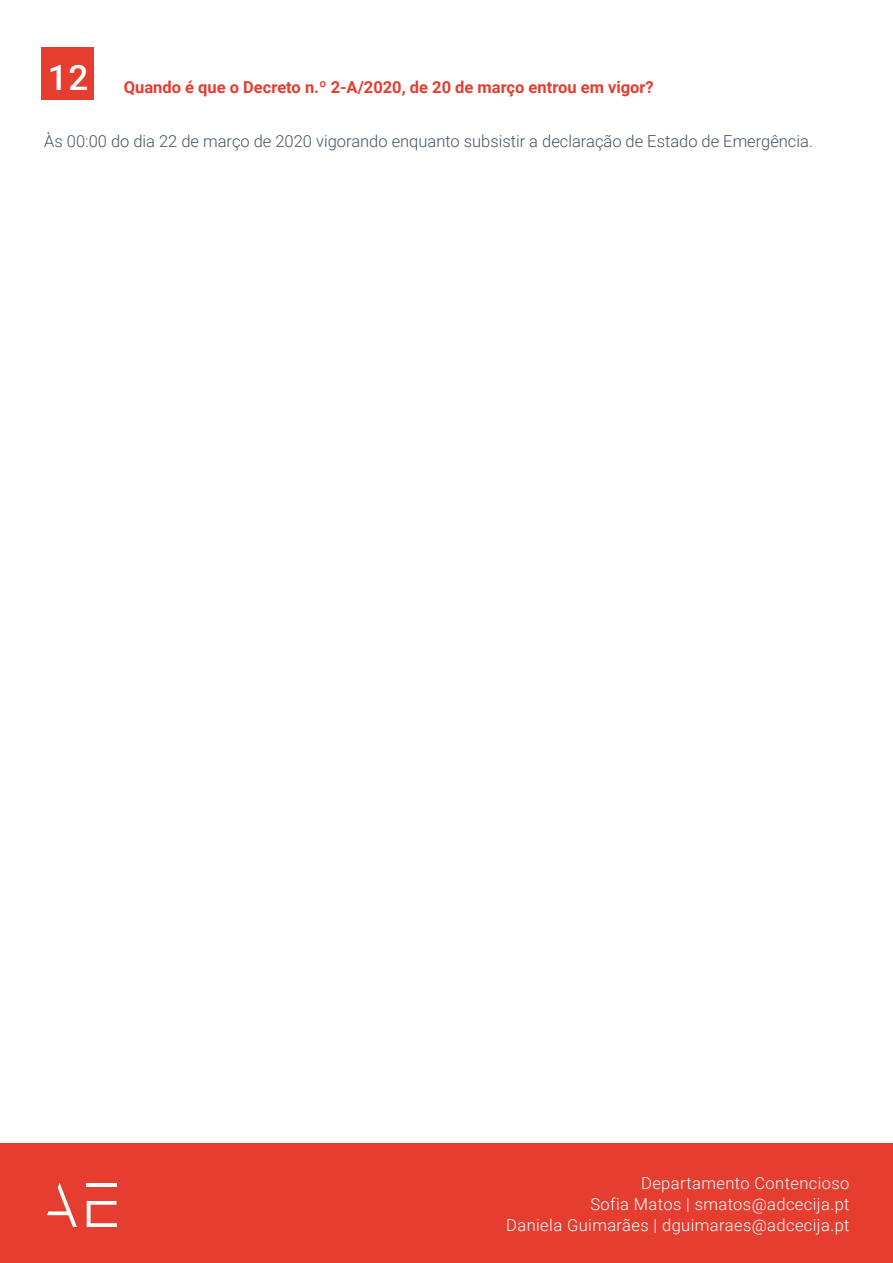
<style>
.page{position:relative;width:893px;height:1263px;background:#fff}
.page>*{position:absolute;margin:0;border:0;box-sizing:border-box;transform-origin:0 0}
.t1{font:300 16.5px/21px "Roboto";letter-spacing:.025em;color:#fff;text-align:right}
.t2{font:300 16.5px "Roboto";color:#425363}
.t3{font:700 16.5px "Roboto";color:#e53d2f}
</style>
<div class="page">
<div style="left:0;top:1143px;width:893px;height:120px;background:#e53d2f"></div>
<svg style="left:87px;top:1201px;width:30px;height:26px"></svg>
<hr style="left:87px;top:1183px;width:30px;height:3px;background:#fff">
<svg style="left:47px;top:1183px;width:30px;height:44px"></svg>
<div style="left:41px;top:47px;width:53px;height:53px;background:#e53d2f"></div>
<p class="t3" style="left:48px;top:76px;width:607px"><sup>12</sup> Quando é que o Decreto n.º 2-A/2020, de 20 de março entrou em vigor?</p>
<p class="t2" style="left:44px;top:129px;width:770px">Às 00:00 do dia 22 de março de 2020 vigorando enquanto subsistir a declaração de Estado de Emergência.</p>
<p class="t1" style="left:506px;top:1172px;width:345px">Departamento Contencioso<br>Sofia Matos | smatos@adcecija.pt<br>Daniela Guimarães | dguimaraes@adcecija.pt</p>
</div>
